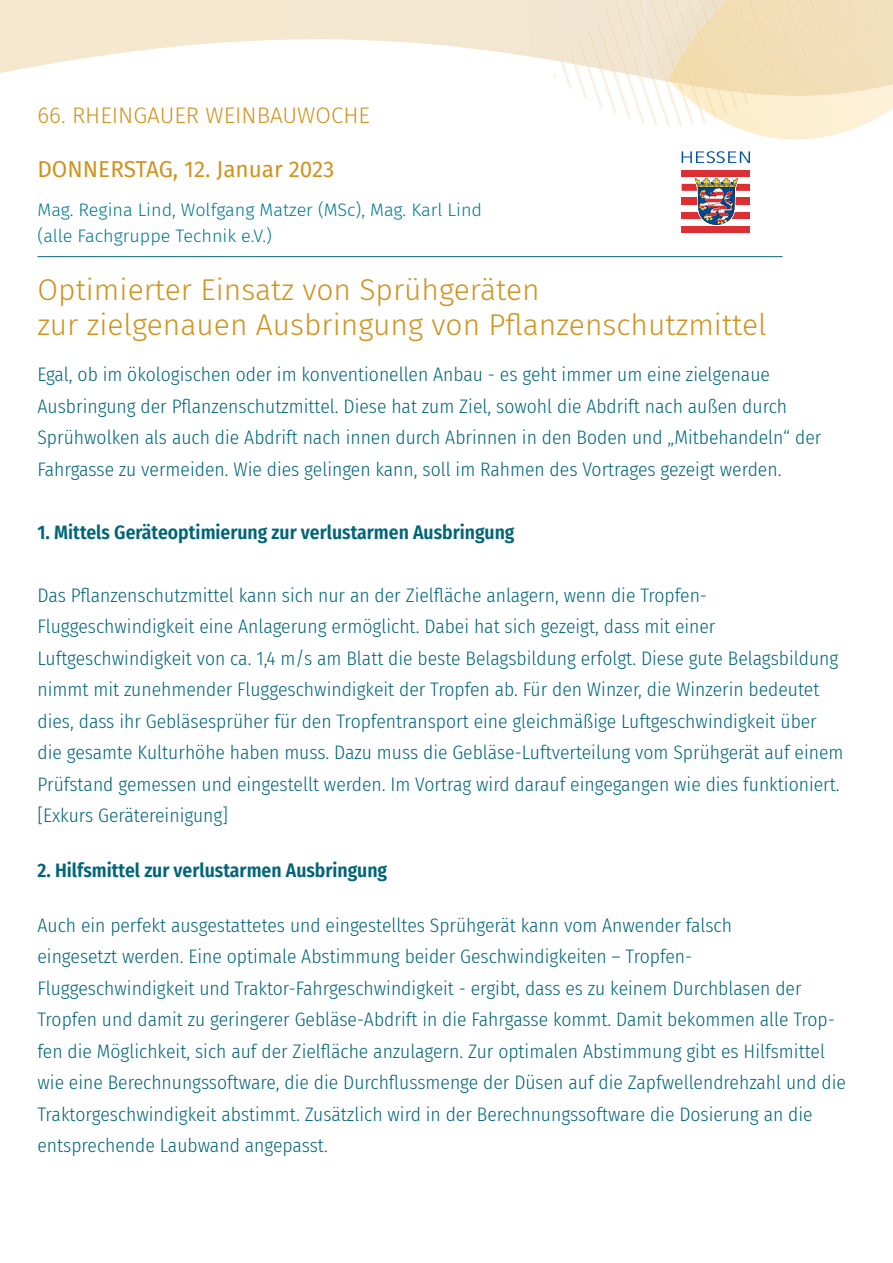
<style>
.page{position:relative;width:893px;height:1263px;background:#fff}
.page>*{position:absolute;margin:0;border:0;box-sizing:border-box;transform-origin:0 0}
.t1{font:300 30px/34.5px "Fira Sans";color:#d0931d}
.t2{font:300 22.5px "Fira Sans";color:#d0931d}
.t3{font:22.5px "Fira Sans";color:#d0931d}
.t4{font:300 19.5px/31.5px "Fira Sans Condensed";color:#006578}
.t5{font:600 19.5px "Fira Sans Condensed";color:#006578}
.t6{font:300 18px/25.5px "Fira Sans";color:#00798b}
</style>
<div class="page">
<svg style="left:0;top:0;width:553px;height:73px"></svg>
<svg style="left:553px;top:0;width:92px;height:123px"></svg>
<img style="left:645px;top:0;width:34px;height:81px">
<img style="left:675px;top:0;width:4px;height:56px">
<img style="left:650px;top:0;width:25px;height:70px">
<img style="left:645px;top:12px;width:23px;height:69px">
<img style="left:652px;top:79px;width:18px;height:47px">
<img style="left:645px;top:49px;width:10px;height:30px">
<img style="left:645px;top:86px;width:13px;height:39px">
<img style="left:679px;top:0;width:214px;height:82px">
<img style="left:758px;top:0;width:132px;height:82px">
<img style="left:724px;top:0;width:34px;height:82px">
<img style="left:715px;top:9px;width:30px;height:73px">
<img style="left:706px;top:19px;width:26px;height:63px">
<img style="left:698px;top:30px;width:22px;height:52px">
<img style="left:689px;top:41px;width:18px;height:41px">
<img style="left:681px;top:54px;width:13px;height:28px">
<svg style="left:670px;top:82px;width:223px;height:57px"></svg>
<img style="left:673px;top:67px;width:8px;height:17px">
<hr style="left:38px;top:256px;width:744px;height:1px;background:#006578">
<div style="left:682px;top:170px;width:68px;height:7px;background:#dc2f34"></div>
<div style="left:682px;top:184px;width:68px;height:7px;background:#dc2f34"></div>
<div style="left:682px;top:198px;width:68px;height:7px;background:#dc2f34"></div>
<div style="left:682px;top:212px;width:68px;height:7px;background:#dc2f34"></div>
<div style="left:682px;top:226px;width:68px;height:7px;background:#dc2f34"></div>
<svg style="left:694px;top:177px;width:45px;height:48px"></svg>
<svg style="left:682px;top:151px;width:68px;height:12px"></svg>
<p class="t2" style="left:38px;top:99px;width:334px">66. RHEINGAUER WEINBAUWOCHE</p>
<p class="t3" style="left:38px;top:152px;width:298px">DONNERSTAG, 12. Januar 2023</p>
<p class="t6" style="left:38px;top:197px;width:446px">Mag. Regina Lind, Wolfgang Matzer (MSc), Mag. Karl Lind (alle Fachgruppe Technik e.V.)</p>
<h1 class="t1" style="left:38px;top:272px;width:731px">Optimierter Einsatz von Sprühgeräten<br>zur zielgenauen Ausbringung von Pflanzenschutzmittel</h1>
<p class="t4" style="left:38px;top:359px;width:785px">Egal, ob im ökologischen oder im konventionellen Anbau - es geht immer um eine zielgenaue Ausbringung der Pflanzenschutzmittel. Diese hat zum Ziel, sowohl die Abdrift nach außen durch Sprühwolken als auch die Abdrift nach innen durch Abrinnen in den Boden und „Mitbehandeln“ der Fahrgasse zu vermeiden. Wie dies gelingen kann, soll im Rahmen des Vortrages gezeigt werden.</p>
<p class="t5" style="left:38px;top:516px;width:478px">1. Mittels Geräteoptimierung zur verlustarmen Ausbringung</p>
<p class="t4" style="left:38px;top:579px;width:807px">Das Pflanzenschutzmittel kann sich nur an der Zielfläche anlagern, wenn die Tropfen-Fluggeschwindigkeit eine Anlagerung ermöglicht. Dabei hat sich gezeigt, dass mit einer Luftgeschwindigkeit von ca. 1,4 m/s am Blatt die beste Belagsbildung erfolgt. Diese gute Belagsbildung nimmt mit zunehmender Fluggeschwindigkeit der Tropfen ab. Für den Winzer, die Winzerin bedeutet dies, dass ihr Gebläsesprüher für den Tropfentransport eine gleichmäßige Luftgeschwindigkeit über die gesamte Kulturhöhe haben muss. Dazu muss die Gebläse-Luftverteilung vom Sprühgerät auf einem Prüfstand gemessen und eingestellt werden. Im Vortrag wird darauf eingegangen wie dies funktioniert. [Exkurs Gerätereinigung]</p>
<p class="t5" style="left:38px;top:854px;width:351px">2. Hilfsmittel zur verlustarmen Ausbringung</p>
<p class="t4" style="left:38px;top:909px;width:810px">Auch ein perfekt ausgestattetes und eingestelltes Sprühgerät kann vom Anwender falsch<br>eingesetzt werden. Eine optimale Abstimmung beider Geschwindigkeiten – Tropfen-Fluggeschwindigkeit und Traktor-Fahrgeschwindigkeit - ergibt, dass es zu keinem Durchblasen der Tropfen und damit zu geringerer Gebläse-Abdrift in die Fahrgasse kommt. Damit bekommen alle Trop&shy;fen die Möglichkeit, sich auf der Zielfläche anzulagern. Zur optimalen Abstimmung gibt es Hilfsmittel wie eine Berechnungssoftware, die die Durchflussmenge der Düsen auf die Zapfwellendrehzahl und die Traktorgeschwindigkeit abstimmt. Zusätzlich wird in der Berechnungssoftware die Dosierung an die entsprechende Laubwand angepasst.</p>
</div>
